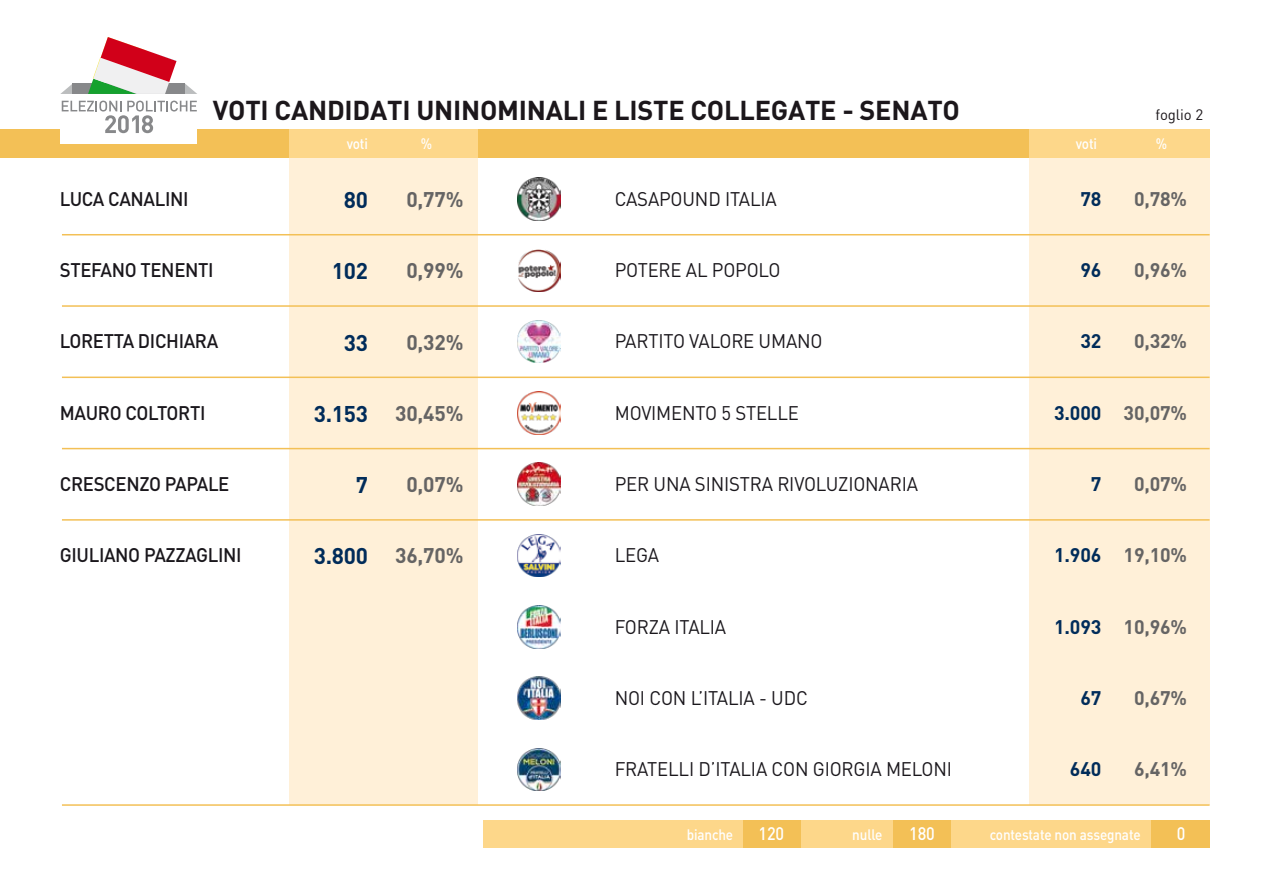
<style>
.page{position:relative;width:1263px;height:893px;background:#fff}
.page>*{position:absolute;margin:0;border:0;box-sizing:border-box;transform-origin:0 0}
.t1{font:700 27px "DIN";letter-spacing:-.01em;color:#1c171b}
.t2{font:700 22.5px "DIN";letter-spacing:-.01em;color:#002c5a}
.t3{font:700 21px "DIN";letter-spacing:-.01em;color:#656464}
.t4{font:19.5px "DIN";letter-spacing:-.01em;color:#1a171c;scale:.95 1}
.t5{font:500 19.5px "DIN";letter-spacing:-.02em;color:#1a171c;scale:.95 1}
.t6{font:700 19.5px "DIN";letter-spacing:-.01em;color:#656464}
.t7{font:700 19.5px "DIN";letter-spacing:-.01em;color:#002c5a}
.t8{font:500 18px "DIN";color:#fff;scale:.9 1}
.t9{font:500 15px "DIN";letter-spacing:-.01em;color:#fff;scale:.9 1}
.t10{font:15px "DIN";letter-spacing:-.01em;color:#1c171b}
</style>
<div class="page">
<div style="left:0;top:129px;width:1097px;height:29px;background:#f3c056"></div>
<div style="left:289px;top:158px;width:189px;height:647px;background:#fff0d8"></div>
<div style="left:1029px;top:158px;width:180px;height:647px;background:#fff0d8"></div>
<div style="left:289px;top:129px;width:189px;height:29px;background:#fdd78a"></div>
<div style="left:1029px;top:129px;width:180px;height:29px;background:#fdd78a"></div>
<div style="left:61px;top:119px;width:136px;height:25px;background:#fff"></div>
<div style="left:483px;top:820px;width:726px;height:28px;background:#fdd78a"></div>
<div style="left:1151px;top:821px;width:58px;height:27px;background:#f3c056"></div>
<div style="left:893px;top:821px;width:57px;height:27px;background:#f3c056"></div>
<div style="left:743px;top:821px;width:57px;height:27px;background:#f3c056"></div>
<svg style="left:62px;top:101px;width:135px;height:32px"></svg>
<svg style="left:60px;top:37px;width:137px;height:57px"></svg>
<img style="left:518px;top:249px;width:42px;height:43px">
<img style="left:518px;top:320px;width:42px;height:43px">
<img style="left:518px;top:392px;width:42px;height:42px">
<img style="left:518px;top:178px;width:42px;height:42px">
<img style="left:518px;top:463px;width:42px;height:42px">
<img style="left:518px;top:677px;width:42px;height:42px">
<img style="left:518px;top:606px;width:42px;height:42px">
<img style="left:518px;top:748px;width:42px;height:43px">
<img style="left:518px;top:534px;width:42px;height:43px">
<hr style="left:62px;top:234px;width:1147px;height:1px;background:#f3c056">
<hr style="left:62px;top:305px;width:1147px;height:2px;background:#f3c056">
<hr style="left:62px;top:377px;width:1147px;height:1px;background:#f3c056">
<hr style="left:62px;top:448px;width:1147px;height:1px;background:#f3c056">
<hr style="left:62px;top:519px;width:1147px;height:2px;background:#f3c056">
<hr style="left:62px;top:804px;width:1147px;height:2px;background:#f3c056">
<h1 class="t1" style="left:213px;top:93px;width:748px">VOTI CANDIDATI UNINOMINALI E LISTE COLLEGATE - SENATO</h1>
<p class="t10" style="left:1155px;top:105px;width:49px">foglio 2</p>
<p class="t9" style="left:347px;top:134px;width:25px">voti</p>
<p class="t9" style="left:421px;top:134px;width:14px">%</p>
<p class="t9" style="left:1076px;top:134px;width:25px">voti</p>
<p class="t9" style="left:1156px;top:134px;width:14px">%</p>
<p class="t5" style="left:60px;top:186px;width:137px">LUCA CANALINI</p>
<p class="t2" style="left:344px;top:185px;width:26px">80</p>
<p class="t3" style="left:406px;top:186px;width:59px">0,77%</p>
<p class="t4" style="left:615px;top:187px;width:172px">CASAPOUND ITALIA</p>
<p class="t7" style="left:1080px;top:186px;width:22px">78</p>
<p class="t6" style="left:1134px;top:186px;width:54px">0,78%</p>
<p class="t5" style="left:60px;top:258px;width:163px">STEFANO TENENTI</p>
<p class="t2" style="left:332px;top:256px;width:38px">102</p>
<p class="t3" style="left:406px;top:257px;width:59px">0,99%</p>
<p class="t4" style="left:615px;top:258px;width:176px">POTERE AL POPOLO</p>
<p class="t7" style="left:1080px;top:257px;width:22px">96</p>
<p class="t6" style="left:1134px;top:257px;width:54px">0,96%</p>
<p class="t5" style="left:60px;top:329px;width:168px">LORETTA DICHIARA</p>
<p class="t2" style="left:344px;top:328px;width:26px">33</p>
<p class="t3" style="left:406px;top:328px;width:59px">0,32%</p>
<p class="t4" style="left:615px;top:329px;width:220px">PARTITO VALORE UMANO</p>
<p class="t7" style="left:1080px;top:329px;width:22px">32</p>
<p class="t6" style="left:1134px;top:329px;width:54px">0,32%</p>
<p class="t5" style="left:60px;top:400px;width:155px">MAURO COLTORTI</p>
<p class="t2" style="left:314px;top:399px;width:56px">3.153</p>
<p class="t3" style="left:395px;top:399px;width:70px">30,45%</p>
<p class="t4" style="left:615px;top:400px;width:195px">MOVIMENTO 5 STELLE</p>
<p class="t7" style="left:1054px;top:400px;width:49px">3.000</p>
<p class="t6" style="left:1124px;top:400px;width:65px">30,07%</p>
<p class="t5" style="left:60px;top:471px;width:180px">CRESCENZO PAPALE</p>
<p class="t2" style="left:356px;top:470px;width:14px">7</p>
<p class="t3" style="left:406px;top:471px;width:59px">0,07%</p>
<p class="t4" style="left:615px;top:472px;width:321px">PER UNA SINISTRA RIVOLUZIONARIA</p>
<p class="t7" style="left:1091px;top:471px;width:12px">7</p>
<p class="t6" style="left:1134px;top:471px;width:54px">0,07%</p>
<p class="t5" style="left:60px;top:543px;width:193px">GIULIANO PAZZAGLINI</p>
<p class="t2" style="left:314px;top:542px;width:56px">3.800</p>
<p class="t3" style="left:395px;top:542px;width:70px">36,70%</p>
<p class="t4" style="left:615px;top:543px;width:48px">LEGA</p>
<p class="t7" style="left:1054px;top:542px;width:49px">1.906</p>
<p class="t6" style="left:1124px;top:542px;width:65px">19,10%</p>
<p class="t4" style="left:615px;top:614px;width:119px">FORZA ITALIA</p>
<p class="t7" style="left:1054px;top:614px;width:49px">1.093</p>
<p class="t6" style="left:1124px;top:614px;width:65px">10,96%</p>
<p class="t4" style="left:615px;top:686px;width:205px">NOI CON L’ITALIA - UDC</p>
<p class="t7" style="left:1080px;top:685px;width:22px">67</p>
<p class="t6" style="left:1134px;top:685px;width:54px">0,67%</p>
<p class="t4" style="left:615px;top:757px;width:357px">FRATELLI D’ITALIA CON GIORGIA MELONI</p>
<p class="t7" style="left:1070px;top:756px;width:33px">640</p>
<p class="t6" style="left:1134px;top:756px;width:54px">6,41%</p>
<p class="t9" style="left:687px;top:825px;width:53px">bianche</p>
<p class="t8" style="left:758px;top:822px;width:30px">120</p>
<p class="t9" style="left:852px;top:825px;width:35px">nulle</p>
<p class="t8" style="left:909px;top:822px;width:30px">180</p>
<p class="t9" style="left:990px;top:825px;width:169px">contestate non assegnate</p>
<p class="t8" style="left:1177px;top:822px;width:11px">0</p>
</div>
